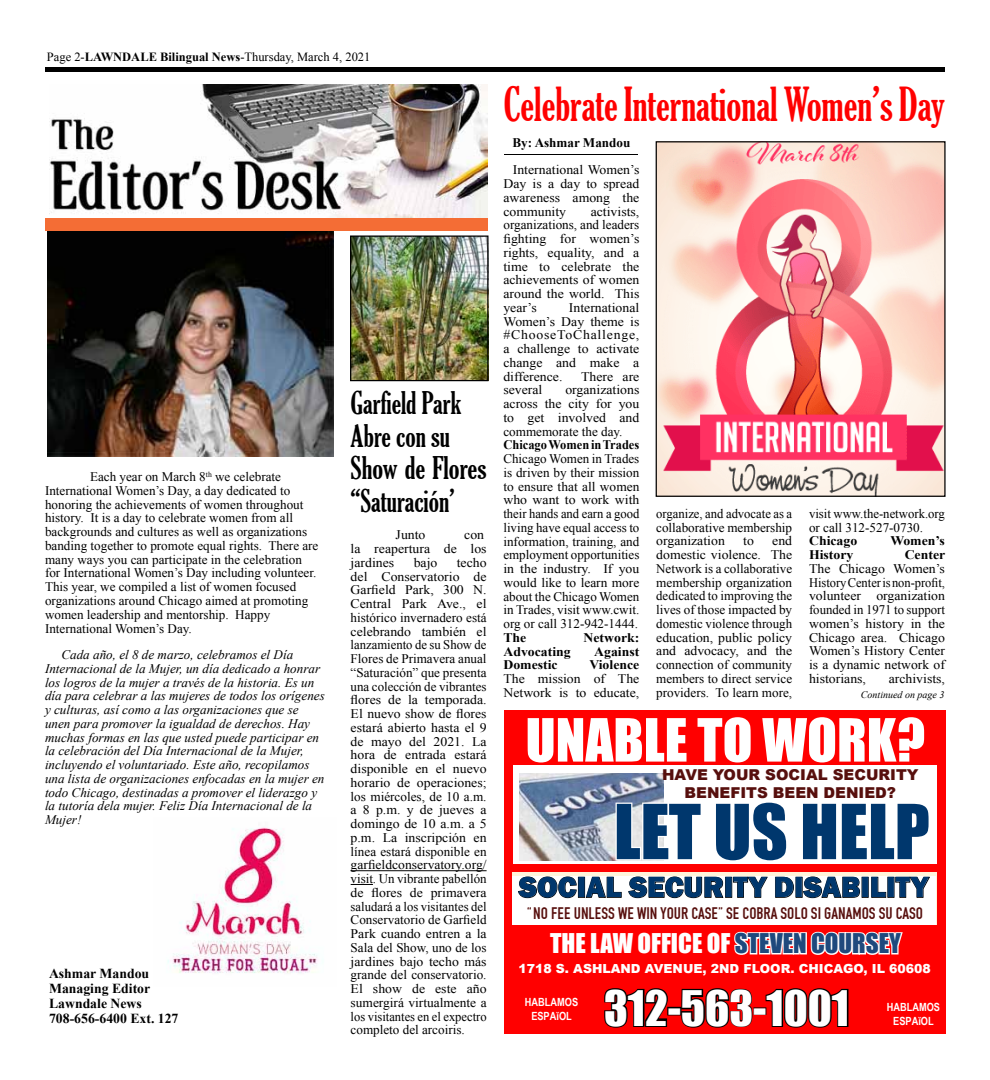
<style>
.page{position:relative;width:990px;height:1080px;background:#fff}
.page>*{position:absolute;margin:0;border:0;box-sizing:border-box;transform-origin:0 0}
.t1{font:70px "Impact";color:#00376d}
.t2{font:55px "Impact";color:#fff}
.t3{font:extra-condensed 45px "Gloucester";color:#f00}
.t4{font:45px "Impact";color:#fff}
.t5{font:extra-condensed 30px/32.5px "Gloucester";color:#000}
.t6{font:800 30px "Franklin Gothic";color:#00376d}
.t7{font:25px "Impact";color:#fff}
.t8{font:17.5px "Fette Engschrift";color:#570f0d}
.t9{font:900 15px/17.5px "Arial";color:#570f0d;text-align:center}
.t10{font:700 13.75px/15px "Times New Roman";color:#000}
.t11{font:13.12px/13.8px "Times New Roman";color:#000;text-align:justify;scale:1.05 1}
.t12{font:13.12px/13.8px "Times New Roman";color:#000}
.t13{font:italic 13.12px/13.8px "Times New Roman";color:#000}
.t14{font:700 13.12px "Times New Roman";color:#000;scale:1.05 1}
.t15{font:13.12px/13.8px "Times New Roman";color:#000;text-align:justify;scale:.96 1}
.t16{font:700 13.12px "Times New Roman";color:#000;scale:.95 1}
.t17{font:700 13.12px "Times New Roman";color:#000}
.t18{font:12.5px "Times New Roman";color:#000}
.t19{font:900 12.5px "Arial";color:#fff}
.t20{font:700 11.25px/13.8px "Arial Narrow Special G1";color:#fff;text-align:center}
.t21{font:italic 10px "Times New Roman";color:#000}
.s1{font-weight:700}
.s2{color:#1f497d}
</style>
<div class="page">
<img style="left:49px;top:84px;width:438px;height:134px">
<div style="left:45px;top:218px;width:443px;height:13px;background:#f46d35"></div>
<hr style="left:45px;top:68px;width:900px;height:4px;background:#000">
<img style="left:47px;top:231px;width:287px;height:225px">
<div style="left:504px;top:710px;width:442px;height:324px;background:#f00"></div>
<div style="left:513px;top:765px;width:424px;height:99px;background:#fff"></div>
<img style="left:519px;top:773px;width:144px;height:88px">
<svg style="left:614px;top:801px;width:50px;height:60px"></svg>
<div style="left:512px;top:872px;width:425px;height:52px;background:#fff4db"></div>
<div style="left:512px;top:876px;width:424px;height:48px;background:#fff"></div>
<svg style="left:518px;top:876px;width:59px;height:22px"></svg>
<div style="left:578px;top:877px;width:7px;height:20px;border:1px solid #000"></div>
<svg style="left:586px;top:877px;width:36px;height:21px"></svg>
<svg style="left:628px;top:876px;width:95px;height:22px"></svg>
<svg style="left:733px;top:877px;width:35px;height:21px"></svg>
<svg style="left:775px;top:877px;width:19px;height:21px"></svg>
<svg style="left:803px;top:876px;width:57px;height:22px"></svg>
<svg style="left:871px;top:877px;width:15px;height:21px"></svg>
<svg style="left:895px;top:877px;width:35px;height:21px"></svg>
<svg style="left:604px;top:988px;width:65px;height:40px"></svg>
<div style="left:667px;top:1007px;width:14px;height:8px;border:2px solid #000"></div>
<svg style="left:680px;top:931px;width:223px;height:97px"></svg>
<hr style="left:504px;top:154px;width:134px;height:1px;background:#000">
<img style="left:167px;top:827px;width:151px;height:146px">
<img style="left:658px;top:143px;width:286px;height:352px">
<div style="left:656px;top:141px;width:290px;height:356px;border:1px solid #000"></div>
<hr style="left:351px;top:870px;width:136px;height:1px;background:#000">
<svg style="left:351px;top:884px;width:22px;height:1px"></svg>
<img style="left:352px;top:237px;width:135px;height:142px">
<div style="left:350px;top:235px;width:139px;height:146px;border:1px solid #000"></div>
<p class="t18" style="left:47px;top:49px;width:325px">Page 2-<span class="s1">LAWNDALE Bilingual News</span>-Thursday, March 4, 2021</p>
<p class="t12" style="left:45px;top:470px;width:275px;text-indent:45px">Each year on March 8<sup>th</sup> we celebrate International Women’s Day, a day dedicated to honoring the achievements of women throughout history. It is a day to celebrate women from all backgrounds and cultures as well as organizations banding together to promote equal rights. There are many ways you can participate in the celebration for International Women’s Day including volunteer.<br>This year, we compiled a list of women focused organizations around Chicago aimed at promoting women leadership and mentorship. Happy International Women’s Day.</p>
<p class="t13" style="left:45px;top:648px;width:281px;text-indent:16px">Cada año, el 8 de marzo, celebramos el Día Internacional de la Mujer, un día dedicado a honrar los logros de la mujer a través de la historia. Es un día para celebrar a las mujeres de todos los orígenes y culturas, así como a las organizaciones que se unen para promover la igualdad de derechos. Hay muchas formas en las que usted puede participar en la celebración del Día Internacional de la Mujer, incluyendo el voluntariado. Este año, recopilamos una lista de organizaciones enfocadas en la mujer en todo Chicago, destinadas a promover el liderazgo y la tutoría dela mujer. Feliz Día Internacional de la Mujer!</p>
<p class="t10" style="left:49px;top:966px;width:131px">Ashmar Mandou<br>Managing Editor<br>Lawndale News<br>708-656-6400 Ext. 127</p>
<h3 class="t5" style="left:351px;top:387px;width:137px">Garfield Park<br>Abre con su<br>Show de Flores “Saturación’</h3>
<p class="t11" style="left:396px;top:528px;width:30px">Junto</p>
<p class="t11" style="left:351px;top:528px;width:131px;text-align:left;text-indent:114px">con la reapertura de los jardines</p>
<p class="t11" style="left:414px;top:555px;width:24px">bajo</p>
<p class="t11" style="left:351px;top:555px;width:131px;text-indent:106px">techo del Conservatorio de Garfield Park, 300 N.<br>Central Park Ave., el histórico invernadero está celebrando también el lanzamiento de su Show de Flores de Primavera anual “Saturación” que presenta una colección de vibrantes flores de la temporada.<br>El nuevo show de flores estará abierto hasta el 9 de mayo del 2021. La hora de entrada estará disponible en el nuevo horario de operaciones; los miércoles, de 10 a.m. a 8 p.m. y de jueves a domingo de 10 a.m. a 5 p.m. La inscripción en línea estará disponible en garfieldconservatory.org/ visit. Un vibrante pabellón de flores de primavera saludará a los visitantes del Conservatorio de Garfield Park cuando entren a la Sala del Show, uno de los jardines bajo techo más grande del conservatorio.<br>El show de este año sumergirá virtualmente a los visitantes en el expectro completo del arcoiris.</p>
<h3 class="t3" style="left:503px;top:79px;width:443px">Celebrate International Women’s Day</h3>
<p class="t17" style="left:512px;top:133px;width:119px">By: Ashmar Mandou</p>
<p class="t11" style="left:503px;top:163px;width:131px;text-indent:9px">International Women’s Day is a day to spread awareness among the community</p>
<p class="t11" style="left:503px;top:204px;width:131px;text-indent:87px">activists, organizations, and leaders fighting for women’s rights, equality, and a time to celebrate the achievements of women around the world. This year’s</p>
<p class="t11" style="left:503px;top:300px;width:131px;text-indent:66px">International Women’s Day theme is #ChooseToChallenge, a challenge to activate change and make a difference.</p>
<p class="t11" style="left:581px;top:369px;width:57px">There are</p>
<p class="t11" style="left:503px;top:383px;width:131px;text-indent:62px">organizations across the city for you to get involved and commemorate the day.</p>
<p class="t16" style="left:503px;top:436px;width:145px">Chicago Women in Trades</p>
<p class="t12" style="left:503px;top:452px;width:137px;text-align:justify">Chicago Women in Trades is driven by their mission to ensure that all women who want to work with their hands and earn a good living have equal access to information, training, and employment opportunities in the industry. If you would like to learn more about the Chicago Women in Trades, visit www.cwit. org or call 312-942-1444.</p>
<p class="t14" style="left:503px;top:628px;width:23px">The</p>
<p class="t14" style="left:584px;top:628px;width:55px">Network:</p>
<p class="t14" style="left:503px;top:642px;width:66px">Advocating</p>
<p class="t14" style="left:594px;top:642px;width:45px">Against</p>
<p class="t14" style="left:503px;top:656px;width:53px">Domestic</p>
<p class="t14" style="left:589px;top:656px;width:49px">Violence</p>
<p class="t11" style="left:503px;top:672px;width:131px">The mission of The<br>Network is to educate,</p>
<p class="t11" style="left:503px;top:383px;width:39px">several</p>
<p class="t15" style="left:656px;top:506px;width:143px">organize, and advocate as a collaborative membership organization</p>
<p class="t11" style="left:656px;top:534px;width:131px;text-indent:116px">end domestic violence. The Network is a collaborative membership organization dedicated to improving the lives of those impacted by domestic violence through education, public policy and advocacy, and the connection of community members to direct service providers. To learn more,</p>
<p class="t11" style="left:743px;top:534px;width:12px">to</p>
<p class="t12" style="left:809px;top:506px;width:137px">visit www.the-network.org or call 312-527-0730.</p>
<p class="t14" style="left:809px;top:532px;width:47px">Chicago</p>
<p class="t14" style="left:890px;top:532px;width:54px">Women’s</p>
<p class="t14" style="left:809px;top:546px;width:44px">History</p>
<p class="t14" style="left:905px;top:546px;width:40px">Center</p>
<p class="t11" style="left:809px;top:561px;width:131px">The Chicago Women’s History Center is non-profit, volunteer organization founded in 1971 to support women’s history in the Chicago area. Chicago Women’s History Center is a dynamic network of historians,</p>
<p class="t11" style="left:889px;top:671px;width:55px">archivists,</p>
<p class="t21" style="left:861px;top:688px;width:85px">Continued on page 3</p>
<h2 class="t2" style="left:526px;top:697px;width:401px">UNABLE TO WORK?</h2>
<p class="t9" style="left:662px;top:766px;width:258px">HAVE YOUR SOCIAL SECURITY<br>BENEFITS BEEN DENIED?</p>
<h1 class="t1" style="left:614px;top:777px;width:317px">LET US HELP</h1>
<h3 class="t6" style="left:519px;top:868px;width:411px">SOCIAL SECURITY DISABILITY</h3>
<h3 class="t8" style="left:527px;top:903px;width:398px">“NO FEE UNLESS WE WIN YOUR CASE” SE COBRA SOLO SI GANAMOS SU CASO</h3>
<h3 class="t7" style="left:550px;top:924px;width:352px">THE LAW OFFICE OF <span class="s2">STEVEN COURSEY</span></h3>
<p class="t19" style="left:518px;top:960px;width:414px">1718 S. ASHLAND AVENUE, 2ND FLOOR. CHICAGO, IL 60608</p>
<p class="t20" style="left:525px;top:995px;width:55px">HABLAMOS<br>ESPAÑOL</p>
<h3 class="t4" style="left:604px;top:973px;width:246px">312-563-1001</h3>
<p class="t20" style="left:887px;top:1000px;width:55px">HABLAMOS<br>ESPAÑOL</p>
</div>
